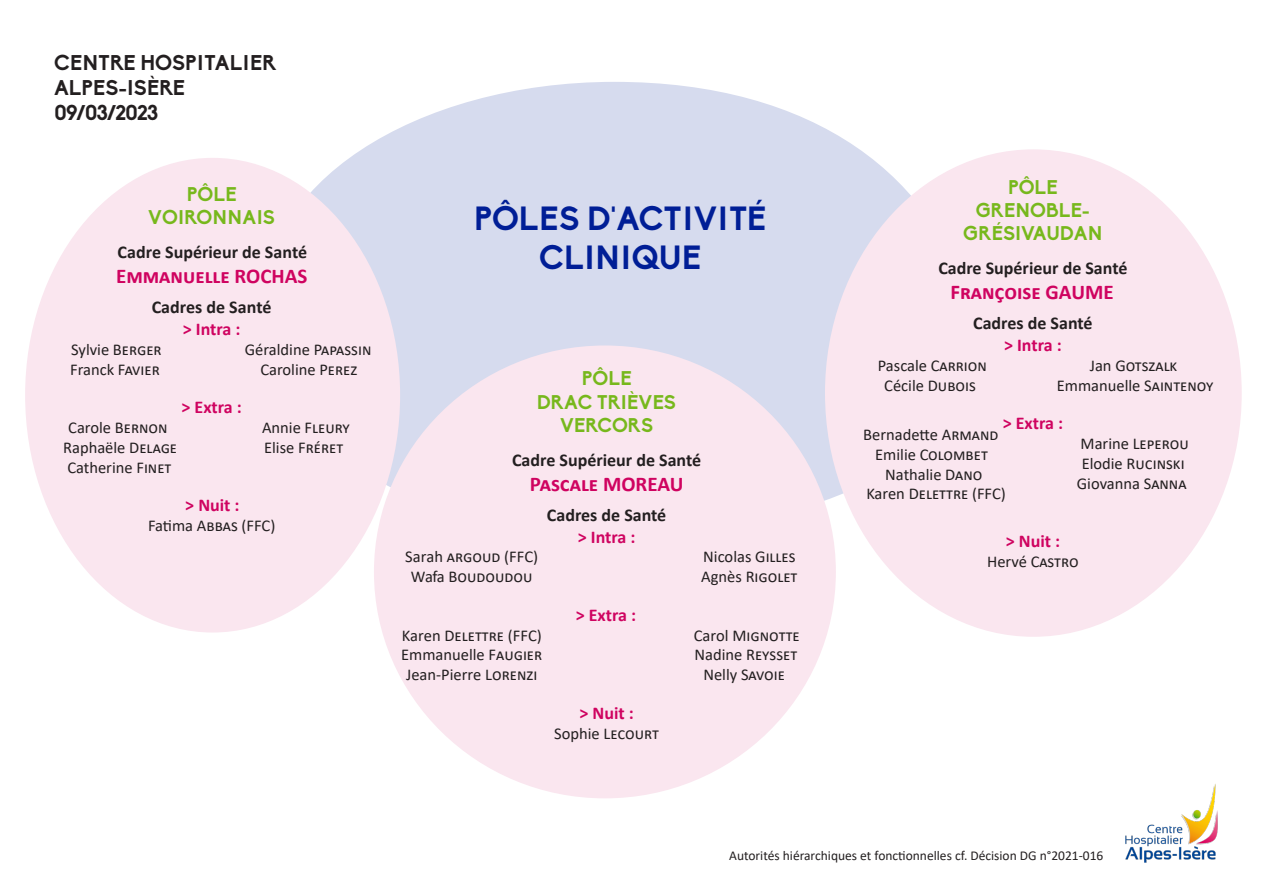
<style>
.page{position:relative;width:1263px;height:893px;background:#fff}
.page>*{position:absolute;margin:0;border:0;box-sizing:border-box;transform-origin:0 0}
.t1{font:700 33px "Biko";letter-spacing:.005em;color:#001e96}
.t2{font:700 21px "Calibri";color:#cf0360}
.t3{font:700 21px/25.2px "Biko";color:#231f20}
.t4{font:700 19.5px/23.4px "Biko";color:#77b81c;text-align:center}
.t5{font:700 18px "Calibri";color:#231f20}
.t6{font:700 18px "Calibri";color:#cf0360}
.t7{font:16.5px/19.8px "Calibri";color:#231f20}
.t8{font:13.5px "Calibri";color:#231f20}
</style>
<div class="page">
<img style="left:1125px;top:784px;width:93px;height:79px">
<svg style="left:253px;top:82px;width:658px;height:453px;fill:#d6dbee"></svg>
<div style="left:374px;top:345px;width:462px;height:453px;background:#fae6ef;border-radius:50%"></div>
<div style="left:825px;top:149px;width:417px;height:488px;background:#fae6ef;border-radius:50%"></div>
<div style="left:25px;top:158px;width:375px;height:474px;background:#fae6ef;border-radius:50%"></div>
<p class="t3" style="left:54px;top:50px;width:224px">CENTRE HOSPITALIER<br>ALPES-ISÈRE<br>09/03/2023</p>
<p class="t4" style="left:148px;top:183px;width:128px">PÔLE<br>VOIRONNAIS</p>
<p class="t5" style="left:118px;top:239px;width:191px">Cadre Supérieur de Santé</p>
<p class="t2" style="left:116px;top:261px;width:193px">Emmanuelle ROCHAS</p>
<p class="t5" style="left:152px;top:295px;width:121px">Cadres de Santé</p>
<p class="t6" style="left:183px;top:316px;width:59px">&gt; Intra :</p>
<p class="t7" style="left:71px;top:339px;width:92px">Sylvie Berger</p>
<p class="t7" style="left:70px;top:359px;width:91px">Franck Favier</p>
<p class="t7" style="left:245px;top:339px;width:128px">Géraldine Papassin</p>
<p class="t7" style="left:260px;top:359px;width:99px">Caroline Perez</p>
<p class="t6" style="left:182px;top:394px;width:62px">&gt; Extra :</p>
<p class="t7" style="left:68px;top:417px;width:101px">Carole Bernon</p>
<p class="t7" style="left:63px;top:437px;width:116px">Raphaële Delage</p>
<p class="t7" style="left:67px;top:457px;width:106px">Catherine Finet</p>
<p class="t7" style="left:262px;top:417px;width:89px">Annie Fleury</p>
<p class="t7" style="left:264px;top:437px;width:81px">Elise Fréret</p>
<p class="t6" style="left:185px;top:492px;width:56px">&gt; Nuit :</p>
<p class="t7" style="left:148px;top:515px;width:129px">Fatima Abbas (FFC)</p>
<p class="t1" style="left:474px;top:198px;width:294px">PÔLES D'ACTIVITÉ</p>
<p class="t1" style="left:539px;top:238px;width:164px">CLINIQUE</p>
<p class="t4" style="left:537px;top:367px;width:140px">PÔLE<br>DRAC TRIÈVES<br>VERCORS</p>
<p class="t5" style="left:512px;top:447px;width:191px">Cadre Supérieur de Santé</p>
<p class="t2" style="left:530px;top:469px;width:155px">Pascale MOREAU</p>
<p class="t5" style="left:547px;top:502px;width:121px">Cadres de Santé</p>
<p class="t6" style="left:578px;top:524px;width:59px">&gt; Intra :</p>
<p class="t7" style="left:405px;top:546px;width:134px;text-align:center">Sarah argoud (FFC)<br>Wafa Boudoudou</p>
<p class="t7" style="left:401px;top:625px;width:143px;text-align:justify">Karen Delettre (FFC)<br>Emmanuelle Faugier Jean-Pierre Lorenzi</p>
<p class="t6" style="left:576px;top:602px;width:62px">&gt; Extra :</p>
<p class="t6" style="left:579px;top:700px;width:56px">&gt; Nuit :</p>
<p class="t7" style="left:554px;top:723px;width:106px">Sophie Lecourt</p>
<p class="t7" style="left:701px;top:546px;width:98px">Nicolas Gilles<br>Agnès Rigolet</p>
<p class="t7" style="left:694px;top:625px;width:108px">Carol Mignotte<br>Nadine Reysset</p>
<p class="t7" style="left:703px;top:664px;width:83px">Nelly Savoie</p>
<p class="t4" style="left:963px;top:175px;width:141px">PÔLE<br>GRENOBLE-<br>GRÉSIVAUDAN</p>
<p class="t5" style="left:938px;top:255px;width:191px">Cadre Supérieur de Santé</p>
<p class="t2" style="left:951px;top:277px;width:165px">Françoise GAUME</p>
<p class="t5" style="left:973px;top:311px;width:121px">Cadres de Santé</p>
<p class="t6" style="left:1004px;top:332px;width:59px">&gt; Intra :</p>
<p class="t7" style="left:878px;top:355px;width:111px">Pascale Carrion</p>
<p class="t7" style="left:884px;top:375px;width:93px">Cécile Dubois</p>
<p class="t7" style="left:1090px;top:355px;width:89px">Jan Gotszalk</p>
<p class="t7" style="left:1057px;top:375px;width:158px">Emmanuelle Saintenoy</p>
<p class="t6" style="left:1003px;top:410px;width:62px">&gt; Extra :</p>
<p class="t7" style="left:863px;top:424px;width:137px">Bernadette Armand</p>
<p class="t7" style="left:875px;top:444px;width:114px">Emilie Colombet</p>
<p class="t7" style="left:885px;top:464px;width:99px">Nathalie Dano</p>
<p class="t7" style="left:866px;top:484px;width:141px">Karen Delettre (FFC)</p>
<p class="t7" style="left:1080px;top:433px;width:110px">Marine Leperou</p>
<p class="t7" style="left:1082px;top:453px;width:105px">Elodie Rucinski</p>
<p class="t7" style="left:1077px;top:473px;width:111px">Giovanna Sanna</p>
<p class="t6" style="left:1006px;top:528px;width:56px">&gt; Nuit :</p>
<p class="t7" style="left:987px;top:551px;width:93px">Hervé Castro</p>
<p class="t8" style="left:729px;top:846px;width:376px">Autorités hiérarchiques et fonctionnelles cf. Décision DG n°2021-016</p>
</div>
